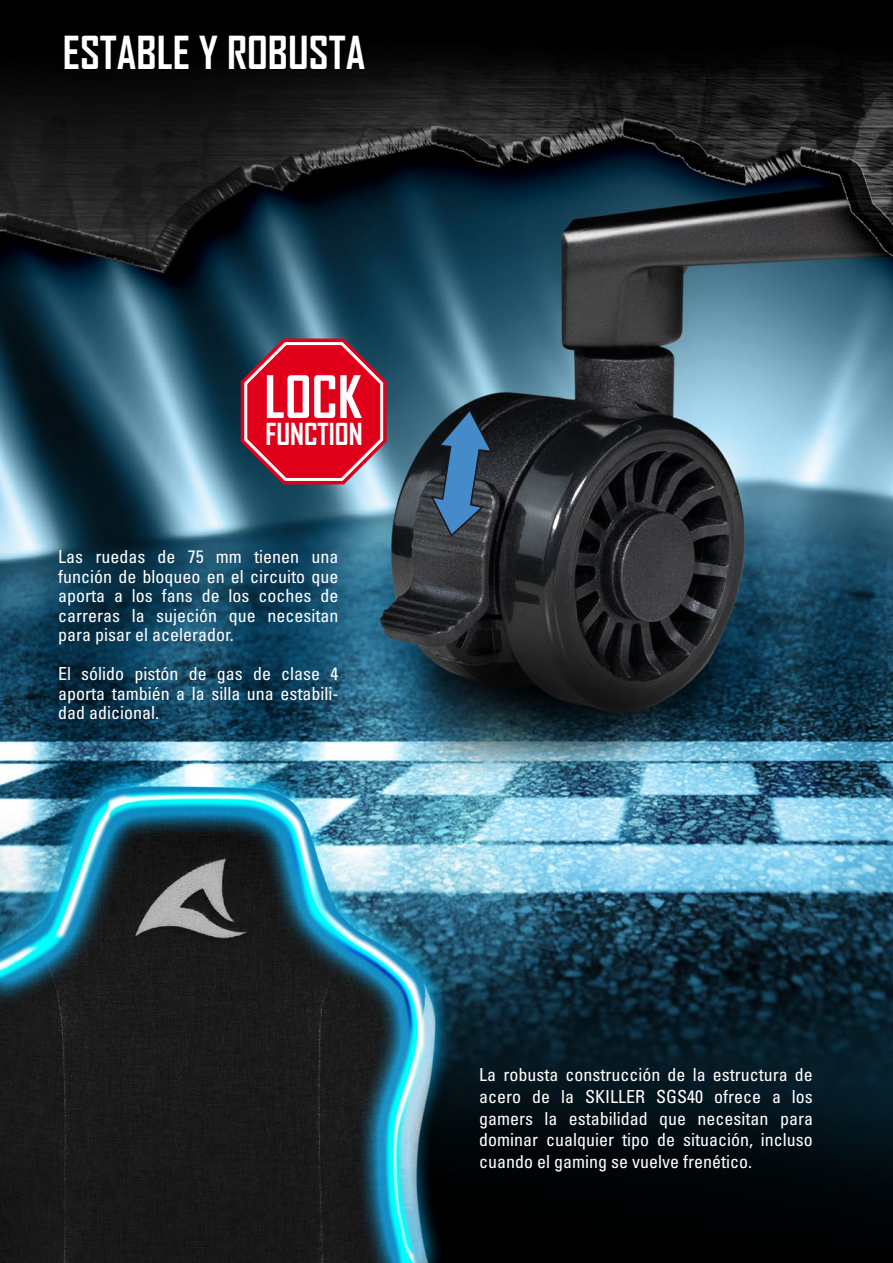
<style>
.page{position:relative;width:893px;height:1263px;background:#fff}
.page>*{position:absolute;margin:0;border:0;box-sizing:border-box;transform-origin:0 0}
.t1{font:700 55.95px "Agency FB";color:#fff}
.t2{font:700 43.5px "Agency FB";color:#fff}
.t3{font:700 28.95px "Agency FB";color:#fff}
.t4{font:condensed 18px/19.5px "Univers LTCYR 57";color:#fff;text-align:justify}
</style>
<div class="page">
<img style="left:0;top:0;width:893px;height:1263px">
<svg style="left:241px;top:339px;width:146px;height:145px;background:#c62239"></svg>
<svg style="left:431px;top:409px;width:62px;height:128px;background:#375571"></svg>
<h2 class="t2" style="left:63px;top:26px;width:304px">ESTABLE Y ROBUSTA</h2>
<h1 class="t1" style="left:264px;top:362px;width:99px">LOCK</h1>
<h3 class="t3" style="left:265px;top:416px;width:99px">FUNCTION</h3>
<p class="t4" style="left:58px;top:547px;width:282px">Las ruedas de 75 mm tienen una función de bloqueo en el circuito que aporta a los fans de los coches de carreras la sujeción que necesitan para pisar el acelerador.</p>
<p class="t4" style="left:58px;top:664px;width:282px">El sólido pistón de gas de clase 4 aporta también a la silla una estabili&shy;dad adicional.</p>
<p class="t4" style="left:479px;top:1063px;width:335px;line-height:21.6px">La robusta construcción de la estructura de acero de la SKILLER SGS40 ofrece a los gamers la estabilidad que necesitan para dominar cualquier tipo de situación, incluso cuando el gaming se vuelve frenético.</p>
</div>
